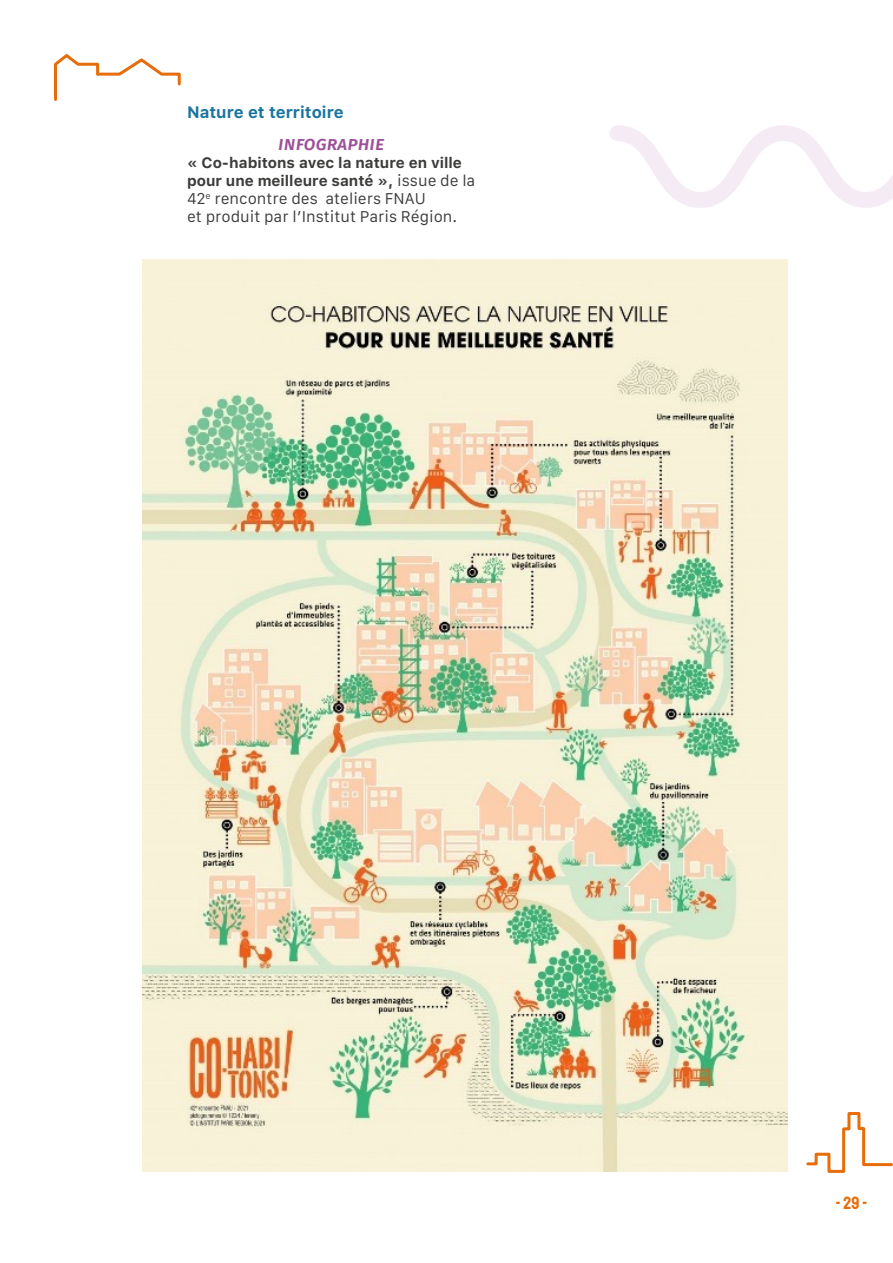
<style>
.page{position:relative;width:893px;height:1263px;background:#fff}
.page>*{position:absolute;margin:0;border:0;box-sizing:border-box;transform-origin:0 0}
.t1{font:italic 500 19.5px "Fira Sans";color:#9d5099}
.t2{font:18px "Staatliches";color:#e76c0a}
.t3{font:700 16.5px "Galvji";color:#1a749f}
.t4{font:15px/18px "Galvji";color:#3c3c3b}
.s1{font-weight:700}
</style>
<div class="page">
<svg style="left:806px;top:1112px;width:87px;height:61px"></svg>
<svg style="left:54px;top:54px;width:127px;height:47px"></svg>
<img style="left:142px;top:260px;width:645px;height:911px">
<svg style="left:609px;top:125px;width:284px;height:83px"></svg>
<p class="t3" style="left:187px;top:102px;width:158px">Nature et territoire</p>
<h1 class="t1" style="left:278px;top:128px;width:108px">infographie</h1>
<p class="t4" style="left:187px;top:154px;width:290px"><span class="s1">« Co-habitons avec la nature en ville pour une meilleure santé »,</span> issue de la 42<sup>e</sup> rencontre des ateliers FNAU<br>et produit par l’Institut Paris Région.</p>
<p class="t2" style="left:835px;top:1191px;width:34px">- 29 -</p>
</div>
